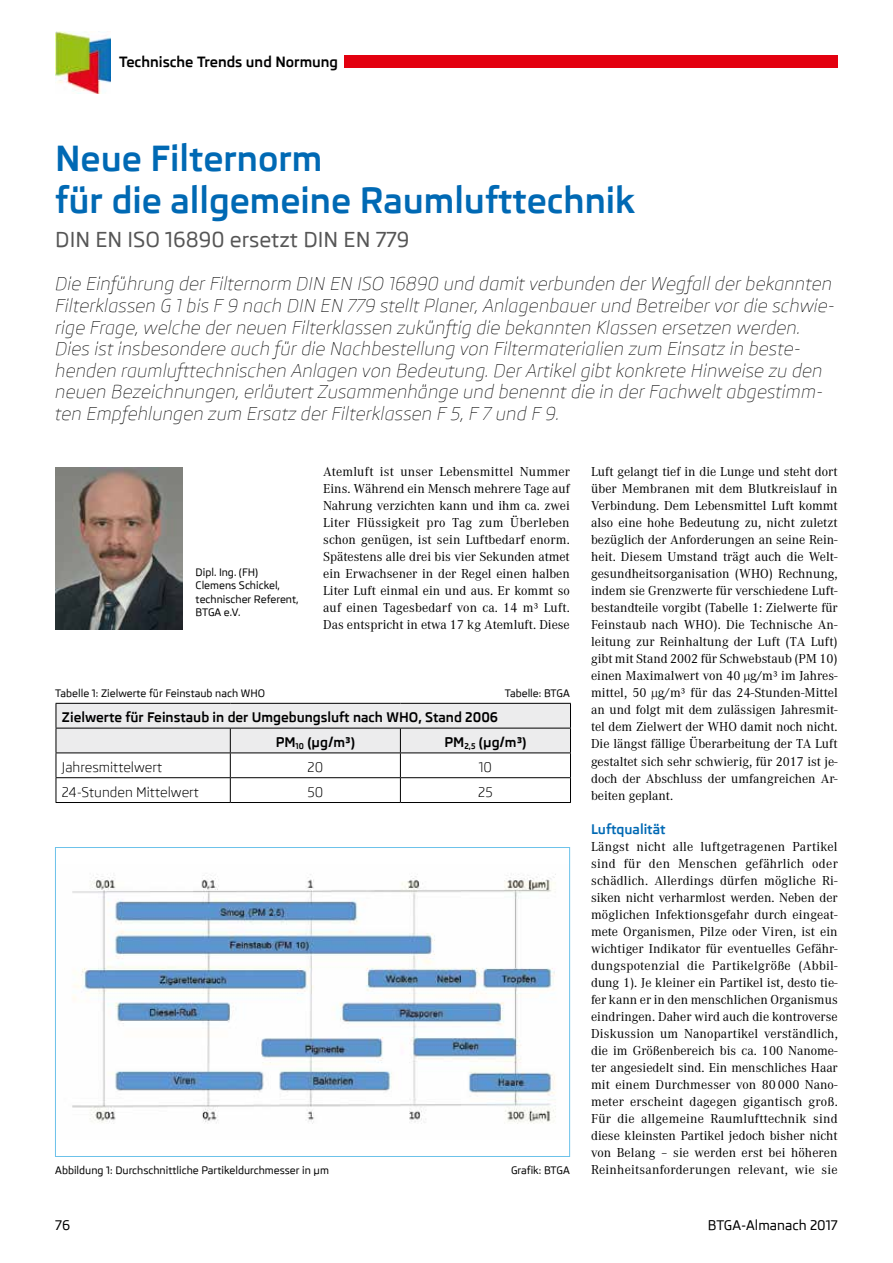
<style>
.page{position:relative;width:893px;height:1263px;background:#fff}
.page>*{position:absolute;margin:0;border:0;box-sizing:border-box;transform-origin:0 0}
.t1{font:700 35.25px/42px "Skoda Pro";color:#0069b4}
.t2{font:500 21px "Skoda Pro";color:#565656}
.t3{font:italic 300 18px/21.6px "Skoda Pro";color:#000}
.t4{font:700 14.4px "Skoda Pro";color:#000}
.t5{font:13.5px/17px "Corporate A";color:#000;text-align:justify}
.t6{font:700 13.5px/24.8px "Skoda Pro";color:#000}
.t7{font:13.5px "Skoda Pro";color:#000}
.t8{font:13.5px "Corporate A";letter-spacing:.02em;color:#000}
.t9{font:500 13.5px "Skoda Pro";color:#000}
.t10{font:700 13.5px "Skoda Pro";color:#0069b4}
.t11{font:500 10.5px/13.5px "Skoda Pro";color:#000}
</style>
<div class="page">
<div style="left:344px;top:56px;width:494px;height:12px;background:#e3000f"></div>
<img style="left:55px;top:32px;width:55px;height:61px">
<img style="left:55px;top:468px;width:128px;height:161px">
<svg style="left:56px;top:703px;width:515px;height:99px"></svg>
<hr style="left:56px;top:802px;width:174px;height:1px;background:#000">
<hr style="left:230px;top:802px;width:170px;height:1px;background:#000">
<hr style="left:400px;top:802px;width:171px;height:1px;background:#000">
<img style="left:72px;top:874px;width:484px;height:250px">
<div style="left:55px;top:847px;width:515px;height:310px;border:1px solid #6cc2ea"></div>
<p class="t4" style="left:119px;top:53px;width:221px">Technische Trends und Normung</p>
<h1 class="t1" style="left:55px;top:138px;width:582px">Neue Filternorm<br>für die allgemeine Raumlufttechnik</h1>
<h2 class="t2" style="left:55px;top:228px;width:356px">DIN EN ISO 16890 ersetzt DIN EN 779</h2>
<p class="t3" style="left:55px;top:273px;width:782px">Die Einführung der Filternorm DIN EN ISO 16890 und damit verbunden der Wegfall der bekannten Filterklassen G 1 bis F 9 nach DIN EN 779 stellt Planer, Anlagenbauer und Betreiber vor die schwie&shy;rige Frage, welche der neuen Filterklassen zukünftig die bekannten Klassen ersetzen werden.<br>Dies ist insbesondere auch für die Nachbestellung von Filtermaterialien zum Einsatz in beste&shy;henden raumlufttechnischen Anlagen von Bedeutung. Der Artikel gibt konkrete Hinweise zu den neuen Bezeichnungen, erläutert Zusammenhänge und benennt die in der Fachwelt abgestimm&shy;ten Empfehlungen zum Ersatz der Filterklassen F 5, F 7 und F 9.</p>
<p class="t5" style="left:323px;top:464px;width:248px">Atemluft ist unser Lebensmittel Nummer Eins. Während ein Mensch mehrere Tage auf Nahrung verzichten kann und ihm ca. zwei Liter Flüssigkeit pro Tag zum Überleben schon genügen, ist sein Luftbedarf enorm.<br>Spätestens alle drei bis vier Sekunden atmet ein Erwachsener in der Regel einen halben Liter Luft einmal ein und aus. Er kommt so auf einen Tagesbedarf von ca. 14 m³ Luft.<br>Das entspricht in etwa 17 kg Atemluft. Diese</p>
<p class="t5" style="left:591px;top:464px;width:248px">Luft gelangt tief in die Lunge und steht dort über Membranen mit dem Blutkreislauf in Verbindung. Dem Lebensmittel Luft kommt also eine hohe Bedeutung zu, nicht zuletzt bezüglich der Anforderungen an seine Rein&shy;heit. Diesem Umstand trägt auch die Welt&shy;gesundheitsorganisation (WHO) Rechnung, indem sie Grenzwerte für verschiedene Luft&shy;bestandteile vorgibt (Tabelle 1: Zielwerte für Feinstaub nach WHO). Die Technische An&shy;leitung zur Reinhaltung der Luft (TA Luft) gibt mit Stand 2002 für Schwebstaub (PM 10) einen Maximalwert von 40 µg/m³ im Jahres&shy;mittel, 50 µg/m³ für das 24-Stunden-Mittel an und folgt mit dem zulässigen Jahresmit&shy;tel dem Zielwert der WHO damit noch nicht.<br>Die längst fällige Überarbeitung der TA Luft gestaltet sich sehr schwierig, für 2017 ist je&shy;doch der Abschluss der umfangreichen Ar&shy;beiten geplant.</p>
<p class="t10" style="left:591px;top:821px;width:76px">Luftqualität</p>
<p class="t5" style="left:591px;top:838px;width:248px">Längst nicht alle luftgetragenen Partikel sind für den Menschen gefährlich oder schädlich. Allerdings dürfen mögliche Ri&shy;siken nicht verharmlost werden. Neben der möglichen Infektionsgefahr durch eingeat&shy;mete Organismen, Pilze oder Viren, ist ein wichtiger Indikator für eventuelles Gefähr&shy;dungspotenzial die Partikelgröße (Abbil&shy;dung 1). Je kleiner ein Partikel ist, desto tie&shy;fer kann er in den menschlichen Organismus eindringen. Daher wird auch die kontroverse Diskussion um Nanopartikel verständlich, die im Größenbereich bis ca. 100 Nanome&shy;ter angesiedelt sind. Ein menschliches Haar mit einem Durchmesser von 80 000 Nano&shy;meter erscheint dagegen gigantisch groß.<br>Für die allgemeine Raumlufttechnik sind diese kleinsten Partikel jedoch bisher nicht von Belang – sie werden erst bei höheren</p>
<p class="t11" style="left:55px;top:1163px;width:275px">Abbildung 1: Durchschnittliche Partikeldurchmesser in µm</p>
<p class="t11" style="left:511px;top:1163px;width:60px">Grafik: BTGA</p>
<p class="t8" style="left:591px;top:1162px;width:248px">Reinheitsanforderungen relevant, wie sie</p>
<p class="t11" style="left:196px;top:565px;width:105px">Dipl. Ing. (FH)<br>Clemens Schickel, technischer Referent,<br>BTGA e.V.</p>
<p class="t11" style="left:55px;top:686px;width:211px">Tabelle 1: Zielwerte für Feinstaub nach WHO</p>
<p class="t11" style="left:505px;top:686px;width:66px">Tabelle: BTGA</p>
<p class="t6" style="left:276px;top:705px;width:224px;text-indent:-214px">Zielwerte für Feinstaub in der Umgebungsluft nach WHO, Stand 2006<br>PM<sub>10</sub> (µg/m³)</p>
<p class="t6" style="left:444px;top:730px;width:84px">PM<sub>2,5</sub> (µg/m³)</p>
<p class="t7" style="left:62px;top:759px;width:102px">Jahresmittelwert</p>
<p class="t7" style="left:308px;top:759px;width:17px">20</p>
<p class="t7" style="left:479px;top:759px;width:15px">10</p>
<p class="t7" style="left:62px;top:784px;width:138px">24-Stunden Mittelwert</p>
<p class="t7" style="left:307px;top:784px;width:17px">50</p>
<p class="t7" style="left:478px;top:784px;width:16px">25</p>
<p class="t9" style="left:55px;top:1217px;width:16px">76</p>
<p class="t9" style="left:708px;top:1217px;width:131px">BTGA-Almanach 2017</p>
</div>
